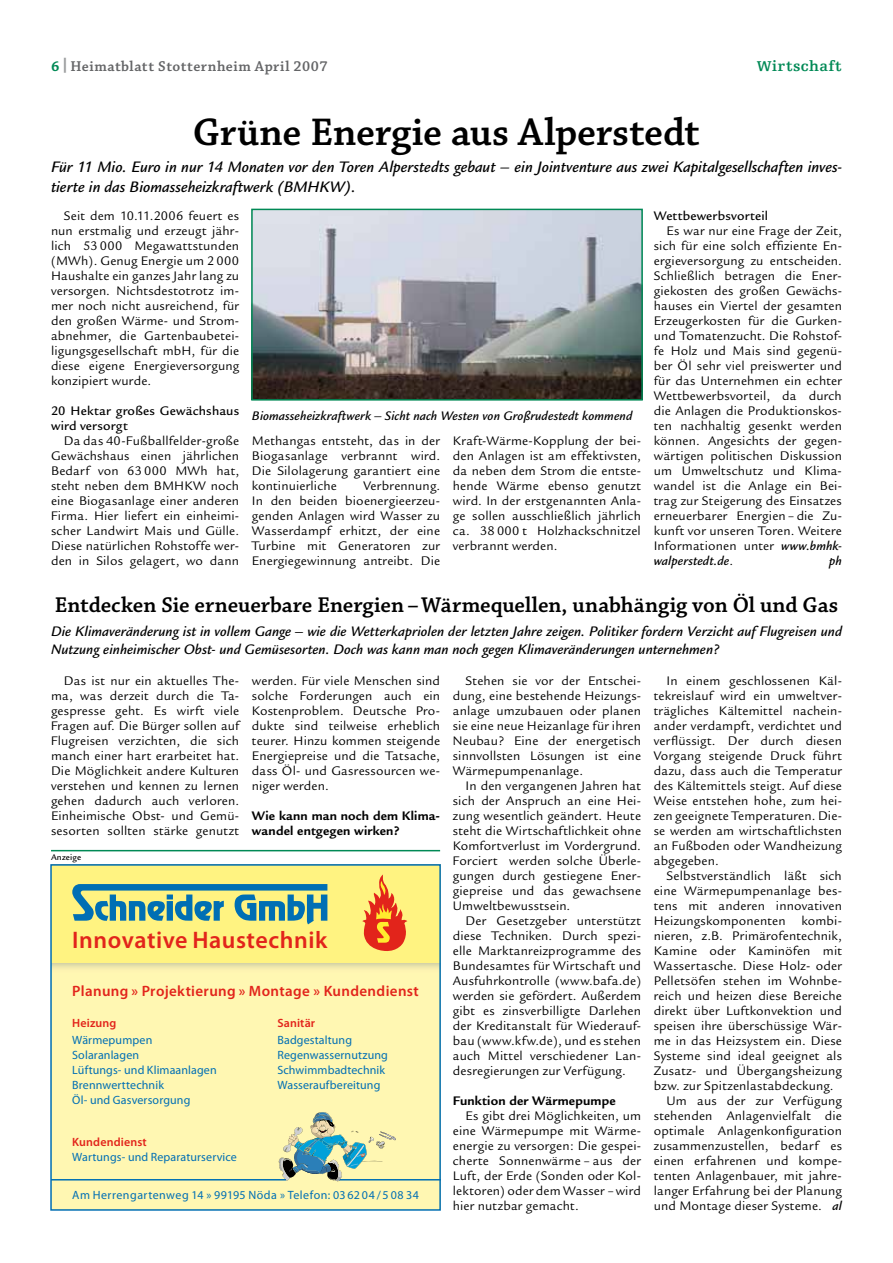
<style>
.page{position:relative;width:893px;height:1263px;background:#fff}
.page>*{position:absolute;margin:0;border:0;box-sizing:border-box;transform-origin:0 0}
.t1{font:600 40.5px "Chaparral Pro";letter-spacing:-.005em;color:#000}
.t2{font:600 24px "Myriad Pro";letter-spacing:.025em;color:#e2241b}
.t3{font:600 22.5px "Chaparral Pro";color:#000}
.t4{font:italic 500 16.5px/19.8px "Legacy Sans";color:#000}
.t5{font:italic 500 15px/18px "Legacy Sans";letter-spacing:.005em;color:#000}
.t6{font:600 15px "Myriad Pro";letter-spacing:.025em;color:#e2241b}
.t7{font:600 15px "Chaparral Pro";letter-spacing:.03em;color:#646567}
.t8{font:700 15px "Egyptienne F";letter-spacing:.035em;color:#008955}
.t9{font:13.5px/15px "Legacy Sans";letter-spacing:.015em;color:#000;text-align:justify}
.t10{font:700 13.5px/15px "Legacy Sans";letter-spacing:.01em;color:#000}
.t11{font:italic 500 13.5px "Legacy Sans";letter-spacing:.01em;color:#000}
.t12{font:500 13.5px/15px "Legacy Sans";letter-spacing:.015em;color:#000}
.t13{font:12px/15px "Myriad Pro";letter-spacing:.01em;color:#006fb4}
.t14{font:12px "Myriad Pro";letter-spacing:.045em;color:#006fb4}
.t15{font:600 12px "Myriad Pro";letter-spacing:.015em;color:#e2241b}
.t16{font:500 9px "Legacy Sans";letter-spacing:.03em;color:#000}
.s1{font-family:"Legacy Sans";font-weight:700;color:#008955}
.s2{font-family:"Legacy Sans";font-weight:700;color:#9c9e9f}
.s3{font-weight:500;font-style:italic}
</style>
<div class="page">
<div style="left:51px;top:865px;width:389px;height:345px;background:#fff7b2"></div>
<hr style="left:51px;top:1179px;width:235px;height:1px;background:#006fb4">
<div style="left:51px;top:865px;width:389px;height:98px;background:#fff381"></div>
<hr style="left:339px;top:1179px;width:101px;height:1px;background:#006fb4">
<svg style="left:279px;top:1112px;width:117px;height:69px"></svg>
<svg style="left:362px;top:874px;width:46px;height:77px"></svg>
<svg style="left:72px;top:884px;width:255px;height:40px"></svg>
<div style="left:50px;top:864px;width:391px;height:347px;border:2px solid #006eb2"></div>
<img style="left:254px;top:212px;width:386px;height:186px">
<div style="left:251px;top:209px;width:392px;height:192px;border:2px solid #008955"></div>
<hr style="left:51px;top:850px;width:389px;height:1px;background:#008955">
<p class="t7" style="left:51px;top:60px;width:278px"><span class="s1">6</span> <span class="s2">|</span>Heimatblatt Stotternheim April 2007</p>
<h1 class="t1" style="left:193px;top:116px;width:508px">Grüne Energie aus Alperstedt</h1>
<p class="t8" style="left:757px;top:60px;width:87px">Wirtschaft</p>
<p class="t4" style="left:51px;top:158px;width:792px">Für 11 Mio. Euro in nur 14 Monaten vor den Toren Alperstedts gebaut – ein Jointventure aus zwei Kapitalgesellschaften inves&shy;tierte in das Biomasseheizkraftwerk (BMHKW).</p>
<p class="t9" style="left:51px;top:209px;width:190px;text-indent:13px">Seit dem 10.11.2006 feuert es nun erstmalig und erzeugt jähr&shy;lich 53 000 Megawattstunden (MWh). Genug Energie um 2 000<br>Haushalte ein ganzes Jahr lang zu versorgen. Nichtsdestotrotz im&shy;mer noch nicht ausreichend, für den großen Wärme- und Strom&shy;abnehmer, die Gartenbaubetei&shy;ligungsgesellschaft mbH, für die diese eigene Energieversorgung konzipiert wurde.</p>
<p class="t12" style="left:51px;top:404px;width:190px">20 Hektar großes Gewächshaus wird versorgt</p>
<p class="t9" style="left:51px;top:434px;width:190px;text-indent:13px">Da das 40-Fußballfelder-große Gewächshaus einen jährlichen Bedarf von 63 000 MWh hat, steht neben dem BMHKW noch eine Biogasanlage einer anderen Firma. Hier liefert ein einheimi&shy;scher Landwirt Mais und Gülle.<br>Diese natürlichen Rohstoffe wer&shy;den in Silos gelagert, wo dann</p>
<p class="t9" style="left:252px;top:434px;width:190px">Methangas entsteht, das in der Biogasanlage verbrannt wird.<br>Die Silolagerung garantiert eine kontinuierliche</p>
<p class="t11" style="left:252px;top:411px;width:382px">Biomasseheizkraftwerk – Sicht nach Westen von Großrudestedt kommend</p>
<p class="t9" style="left:453px;top:434px;width:190px">Kraft-Wärme-Kopplung der bei&shy;den Anlagen ist am effektivsten, da neben dem Strom die entste&shy;hende Wärme ebenso genutzt wird. In der erstgenannten Anla&shy;ge sollen ausschließlich jährlich ca. 38 000 t Holzhackschnitzel verbrannt werden.</p>
<p class="t9" style="left:252px;top:479px;width:190px;text-indent:111px">Verbrennung.<br>In den beiden bioenergieerzeu&shy;genden Anlagen wird Wasser zu Wasserdampf erhitzt, der eine Turbine mit Generatoren zur Energiegewinnung antreibt. Die</p>
<p class="t12" style="left:654px;top:209px;width:116px">Wettbewerbsvorteil</p>
<p class="t9" style="left:654px;top:224px;width:190px;text-indent:13px">Es war nur eine Frage der Zeit, sich für eine solch effiziente En&shy;ergieversorgung zu entscheiden.<br>Schließlich betragen die Ener&shy;giekosten des großen Gewächs&shy;hauses ein Viertel der gesamten Erzeugerkosten für die Gurken&shy;und Tomatenzucht. Die Rohstof&shy;fe Holz und Mais sind gegenü&shy;ber Öl sehr viel preiswerter und für das Unternehmen ein echter Wettbewerbsvorteil, da durch die Anlagen die Produktionskos&shy;ten nachhaltig gesenkt werden können. Angesichts der gegen&shy;wärtigen politischen Diskussion um Umweltschutz und Klima&shy;wandel ist die Anlage ein Bei&shy;trag zur Steigerung des Einsatzes erneuerbarer Energien – die Zu&shy;kunft vor unseren Toren. Weitere Informationen unter <span class="s3">www.bmhk&shy;walperstedt.de</span>.</p>
<p class="t11" style="left:829px;top:555px;width:14px">ph</p>
<h3 class="t3" style="left:55px;top:595px;width:785px">Entdecken Sie erneuerbare Energien – Wärmequellen, unabhängig von Öl und Gas</h3>
<p class="t5" style="left:51px;top:624px;width:793px">Die Klimaveränderung ist in vollem Gange – wie die Wetterkapriolen der letzten Jahre zeigen. Politiker fordern Verzicht auf Flugreisen und<br>Nutzung einheimischer Obst- und Gemüsesorten. Doch was kann man noch gegen Klimaveränderungen unternehmen?</p>
<p class="t9" style="left:51px;top:674px;width:190px;text-indent:13px">Das ist nur ein aktuelles The&shy;ma, was derzeit durch die Ta&shy;gespresse geht. Es wirft viele Fragen auf. Die Bürger sollen auf Flugreisen verzichten, die sich manch einer hart erarbeitet hat.<br>Die Möglichkeit andere Kulturen verstehen und kennen zu lernen gehen dadurch auch verloren.<br>Einheimische Obst- und Gemü&shy;sesorten sollten stärke genutzt</p>
<p class="t9" style="left:252px;top:674px;width:190px">werden. Für viele Menschen sind solche Forderungen auch ein Kostenproblem. Deutsche Pro&shy;dukte sind teilweise erheblich teurer. Hinzu kommen steigende Energiepreise und die Tatsache, dass Öl- und Gasressourcen we&shy;niger werden.</p>
<p class="t10" style="left:252px;top:809px;width:190px">Wie kann man noch dem Klima&shy;wandel entgegen wirken?</p>
<p class="t16" style="left:51px;top:853px;width:32px">Anzeige</p>
<h2 class="t2" style="left:72px;top:930px;width:257px">Innovative Haustechnik</h2>
<p class="t6" style="left:72px;top:985px;width:348px">Planung » Projektierung » Montage » Kundendienst</p>
<p class="t15" style="left:72px;top:1018px;width:46px">Heizung</p>
<p class="t13" style="left:72px;top:1034px;width:146px">Wärmepumpen<br>Solaranlagen<br>Lüftungs- und Klimaanlagen<br>Brennwerttechnik<br>Öl- und Gasversorgung</p>
<p class="t15" style="left:72px;top:1137px;width:76px">Kundendienst</p>
<p class="t13" style="left:72px;top:1151px;width:166px">Wartungs- und Reparaturservice</p>
<p class="t15" style="left:277px;top:1018px;width:39px">Sanitär</p>
<p class="t13" style="left:277px;top:1034px;width:112px">Badgestaltung<br>Regenwassernutzung<br>Schwimmbadtechnik<br>Wasseraufbereitung</p>
<p class="t14" style="left:72px;top:1191px;width:348px">Am Herrengartenweg 14 » 99195 Nöda » Telefon: 036204 /5 08 34</p>
<p class="t9" style="left:453px;top:674px;width:190px;text-indent:13px">Stehen sie vor der Entschei&shy;dung, eine bestehende Heizungs&shy;anlage umzubauen oder planen sie eine neue Heizanlage für ihren Neubau? Eine der energetisch sinnvollsten Lösungen ist eine Wärmepumpenanlage.</p>
<p class="t9" style="left:453px;top:779px;width:190px;text-indent:13px">In den vergangenen Jahren hat sich der Anspruch an eine Hei&shy;zung wesentlich geändert. Heute steht die Wirtschaftlichkeit ohne Komfortverlust im Vordergrund.<br>Forciert werden solche Überle&shy;gungen durch gestiegene Ener&shy;giepreise und das gewachsene Umweltbewusstsein.</p>
<p class="t9" style="left:453px;top:914px;width:190px;text-indent:13px">Der Gesetzgeber unterstützt diese Techniken. Durch spezi&shy;elle Marktanreizprogramme des Bundesamtes für Wirtschaft und Ausfuhrkontrolle (www.bafa.de) werden sie gefördert. Außerdem gibt es zinsverbilligte Darlehen der Kreditanstalt für Wiederauf&shy;bau (www.kfw.de), und es stehen auch Mittel verschiedener Lan&shy;desregierungen zur Verfügung.</p>
<p class="t10" style="left:453px;top:1094px;width:164px">Funktion der Wärmepumpe</p>
<p class="t9" style="left:453px;top:1109px;width:190px;text-indent:13px">Es gibt drei Möglichkeiten, um eine Wärmepumpe mit Wärme&shy;energie zu versorgen: Die gespei&shy;cherte Sonnenwärme – aus der Luft, der Erde (Sonden oder Kol&shy;lektoren) oder dem Wasser –wird hier nutzbar gemacht.</p>
<p class="t9" style="left:654px;top:674px;width:190px;text-indent:13px">In einem geschlossenen Käl&shy;tekreislauf wird ein umweltver&shy;trägliches Kältemittel nachein&shy;ander verdampft, verdichtet und verflüssigt. Der durch diesen Vorgang steigende Druck führt dazu, dass auch die Temperatur des Kältemittels steigt. Auf diese Weise entstehen hohe, zum hei&shy;zen geeignete Temperaturen. Die&shy;se werden am wirtschaftlichsten an Fußboden oder Wandheizung abgegeben.</p>
<p class="t9" style="left:666px;top:869px;width:177px">Selbstverständlich läßt sich</p>
<p class="t9" style="left:654px;top:884px;width:190px">eine Wärmepumpenanlage bes-</p>
<p class="t9" style="left:654px;top:899px;width:190px">tens mit anderen innovativen</p>
<p class="t9" style="left:654px;top:914px;width:190px">Heizungskomponenten kombi-</p>
<p class="t9" style="left:654px;top:929px;width:190px">nieren, z.B. Primärofentechnik,</p>
<p class="t9" style="left:654px;top:944px;width:190px">Kamine oder Kaminöfen mit</p>
<p class="t9" style="left:654px;top:959px;width:190px">Wassertasche. Diese Holz- oder</p>
<p class="t9" style="left:654px;top:974px;width:190px">Pelletsöfen stehen im Wohnbe-</p>
<p class="t9" style="left:654px;top:989px;width:190px">reich und heizen diese Bereiche</p>
<p class="t9" style="left:654px;top:1004px;width:190px">direkt über Luftkonvektion und</p>
<p class="t9" style="left:654px;top:1019px;width:190px">speisen ihre überschüssige Wär-</p>
<p class="t9" style="left:654px;top:1034px;width:190px">me in das Heizsystem ein. Diese</p>
<p class="t9" style="left:654px;top:1049px;width:190px">Systeme sind ideal geeignet als</p>
<p class="t9" style="left:654px;top:1064px;width:190px">Zusatz- und Übergangsheizung</p>
<p class="t9" style="left:654px;top:1079px;width:181px">bzw. zur Spitzenlastabdeckung.</p>
<p class="t9" style="left:666px;top:1094px;width:177px">Um aus der zur Verfügung</p>
<p class="t9" style="left:654px;top:1109px;width:190px">stehenden Anlagenvielfalt die</p>
<p class="t9" style="left:654px;top:1124px;width:190px">optimale Anlagenkonfiguration</p>
<p class="t9" style="left:654px;top:1139px;width:190px">zusammenzustellen, bedarf es</p>
<p class="t9" style="left:654px;top:1154px;width:190px">einen erfahrenen und kompe-</p>
<p class="t9" style="left:654px;top:1169px;width:190px">tenten Anlagenbauer, mit jahre-</p>
<p class="t9" style="left:654px;top:1184px;width:190px">langer Erfahrung bei der Planung</p>
<p class="t9" style="left:654px;top:1199px;width:190px">und Montage dieser Systeme. <span class="s3">al</span></p>
</div>
